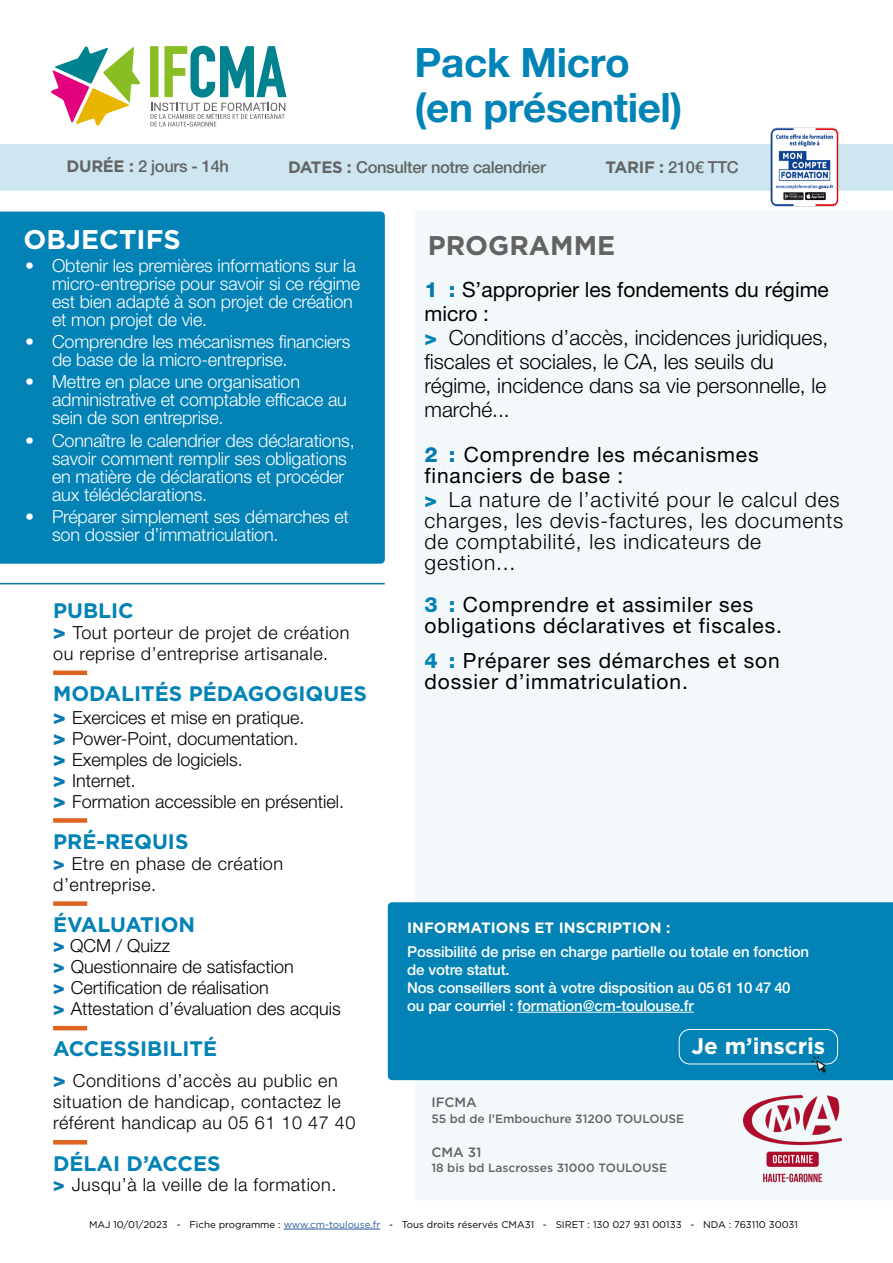
<style>
.page{position:relative;width:893px;height:1263px;background:#fff}
.page>*{position:absolute;margin:0;border:0;box-sizing:border-box;transform-origin:0 0}
.t1{font:700 40.5px/45px "Helvetica Neue LT Pro";letter-spacing:-.01em;color:#0083b6}
.t2{font:700 27px "Gotham";color:#fff}
.t3{font:700 27px "Gotham";color:#646363}
.t4{font:700 22.5px "Gotham";color:#fff}
.t5{font:300 21px/24px "Helvetica Neue LT Pro";color:#000}
.t6{font:21px/21px "Helvetica Neue LT Pro";letter-spacing:.04em;color:#000}
.t7{font:300 21px/21px "Helvetica Neue LT Pro";letter-spacing:.04em;color:#000}
.t8{font:700 21px "Gotham";color:#0382b5}
.t9{font:300 18px/18px "Helvetica Neue LT Pro";letter-spacing:-.01em;color:#fff}
.t10{font:300 18px/21px "Helvetica Neue LT Pro";color:#000}
.t11{font:300 18px/21px "Helvetica Neue LT Pro";letter-spacing:.03em;color:#000}
.t12{font:500 16.5px "Helvetica Neue LT Pro";letter-spacing:-.02em;color:#646363}
.t13{font:500 15px/18px "Helvetica Neue LT Pro";letter-spacing:-.01em;color:#fff}
.t14{font:700 15px "Gotham";color:#fff}
.t15{font:500 13.5px "Gotham";color:#646363}
.t16{font:500 12px "Gotham";color:#646363}
.t17{font:9.75px "Gotham";color:#000}
.s1{font-family:"Gotham";font-weight:700}
.s2{font-weight:800;font-size:21px;color:#0879b0}
.s3{font-weight:800;font-size:19.5px;color:#0879b0}
.s4{font-weight:800;color:#0779b1}
.s5{font-weight:400}
.s6{font-weight:800;color:#0382b5}
.s7{font-weight:800;color:#0879b0}
.s8{color:#275b9b}
</style>
<div class="page">
<div style="left:415px;top:211px;width:478px;height:989px;background:#f3f9fb"></div>
<div style="left:0;top:212px;width:385px;height:352px;background:#0382b5"></div>
<div style="left:150px;top:46px;width:8px;height:51px;background:#91c133"></div>
<svg style="left:151px;top:46px;width:135px;height:80px"></svg>
<svg style="left:51px;top:46px;width:89px;height:80px"></svg>
<div style="left:53px;top:670px;width:34px;height:5px;background:#dc6320"></div>
<div style="left:53px;top:818px;width:34px;height:5px;background:#dc6320"></div>
<div style="left:53px;top:901px;width:34px;height:5px;background:#dc6320"></div>
<hr style="left:0;top:583px;width:385px;height:1px;background:#0879b0">
<hr style="left:53px;top:1140px;width:34px;height:4px;background:#dc6320">
<hr style="left:53px;top:1026px;width:34px;height:4px;background:#dc6320">
<img style="left:744px;top:1095px;width:97px;height:89px">
<hr style="left:284px;top:1229px;width:96px;height:1px;background:#275b9b">
<div style="left:0;top:144px;width:893px;height:47px;background:#cde6f0"></div>
<img style="left:770px;top:127px;width:70px;height:80px">
<div style="left:388px;top:902px;width:505px;height:178px;background:#0382b5"></div>
<div style="left:679px;top:1029px;width:159px;height:35px;border:1px solid #fff;border-radius:11px"></div>
<svg style="left:811px;top:1055px;width:15px;height:17px"></svg>
<hr style="left:518px;top:1012px;width:176px;height:1px;background:#fff">
<h1 class="t1" style="left:415px;top:39px;width:269px">Pack Micro (en présentiel)</h1>
<p class="t12" style="left:67px;top:157px;width:164px"><span class="s1">DURÉE :</span> 2 jours - 14h</p>
<p class="t12" style="left:288px;top:157px;width:259px"><span class="s1">DATES :</span> Consulter notre calendrier</p>
<p class="t12" style="left:606px;top:157px;width:135px"><span class="s1">TARIF :</span> 210€ TTC</p>
<h2 class="t2" style="left:23px;top:224px;width:159px">OBJECTIFS</h2>
<h2 class="t3" style="left:428px;top:229px;width:189px">PROGRAMME</h2>
<p class="t9" style="left:52px;top:256px;width:309px;text-indent:-27px">• Obtenir les premières informations sur la micro-entreprise pour savoir si ce régime est bien adapté à son projet de création et mon projet de vie.</p>
<p class="t9" style="left:52px;top:332px;width:300px;text-indent:-27px">• Comprendre les mécanismes financiers de base de la micro-entreprise.</p>
<p class="t9" style="left:52px;top:373px;width:296px;text-indent:-27px">• Mettre en place une organisation administrative et comptable efficace au sein de son entreprise.</p>
<p class="t9" style="left:52px;top:431px;width:304px;text-indent:-27px">• Connaître le calendrier des déclarations, savoir comment remplir ses obligations en matière de déclarations et procéder aux télédéclarations.</p>
<p class="t9" style="left:52px;top:507px;width:298px;text-indent:-27px">• Préparer simplement ses démarches et son dossier d’immatriculation.</p>
<p class="t8" style="left:53px;top:598px;width:82px">PUBLIC</p>
<p class="t11" style="left:53px;top:621px;width:298px"><span class="s2">&gt;</span> Tout porteur de projet de création ou reprise d’entreprise artisanale.</p>
<p class="t8" style="left:53px;top:681px;width:315px">MODALITÉS PÉDAGOGIQUES</p>
<p class="t10" style="left:53px;top:706px;width:292px"><span class="s2">&gt;</span> Exercices et mise en pratique.<br><span class="s2">&gt;</span> Power-Point, documentation.<br><span class="s2">&gt;</span> Exemples de logiciels.<br><span class="s2">&gt;</span> Internet.<br><span class="s2">&gt;</span> Formation accessible en présentiel.</p>
<p class="t8" style="left:53px;top:829px;width:137px">PRÉ-REQUIS</p>
<p class="t11" style="left:53px;top:852px;width:232px"><span class="s3">&gt;</span> Etre en phase de création d’entreprise.</p>
<p class="t8" style="left:53px;top:912px;width:144px">ÉVALUATION</p>
<p class="t10" style="left:53px;top:935px;width:289px"><span class="s3">&gt;</span> QCM / Quizz<br><span class="s3">&gt;</span> Questionnaire de satisfaction<br><span class="s3">&gt;</span> Certification de réalisation<br><span class="s3">&gt;</span> Attestation d’évaluation des acquis</p>
<p class="t8" style="left:53px;top:1037px;width:165px">ACCESSIBILITÉ</p>
<p class="t11" style="left:53px;top:1070px;width:304px"><span class="s2">&gt;</span> Conditions d’accès au public en situation de handicap, contactez le référent handicap au 05 61 10 47 40</p>
<p class="t8" style="left:53px;top:1151px;width:169px">DÉLAI D’ACCES</p>
<p class="t11" style="left:53px;top:1174px;width:285px"><span class="s3">&gt;</span> Jusqu’à la veille de la formation.</p>
<p class="t5" style="left:424px;top:277px;width:406px"><span class="s4">1 :</span> <span class="s5">S’approprier les fondements du régime micro :<br></span><span class="s6">&gt;</span> Conditions d’accès, incidences juridiques, fiscales et sociales, le CA, les seuils du régime, incidence dans sa vie personnelle, le marché...</p>
<p class="t6" style="left:424px;top:444px;width:335px"><span class="s7">2 :</span> Comprendre les mécanismes financiers de base :</p>
<p class="t7" style="left:424px;top:489px;width:420px"><span class="s6">&gt;</span> La nature de l’activité pour le calcul des charges, les devis-factures, les documents de comptabilité, les indicateurs de gestion...</p>
<p class="t6" style="left:424px;top:594px;width:359px"><span class="s6">3 :</span> Comprendre et assimiler ses obligations déclaratives et fiscales.</p>
<p class="t6" style="left:424px;top:650px;width:357px"><span class="s6">4 :</span> Préparer ses démarches et son dossier d’immatriculation.</p>
<p class="t14" style="left:407px;top:919px;width:265px">INFORMATIONS ET INSCRIPTION :</p>
<p class="t13" style="left:407px;top:942px;width:403px">Possibilité de prise en charge partielle ou totale en fonction de votre statut.<br>Nos conseillers sont à votre disposition au 05 61 10 47 40 ou par courriel : formation@cm-toulouse.fr</p>
<p class="t4" style="left:691px;top:1033px;width:135px">Je m’inscris</p>
<p class="t15" style="left:431px;top:1094px;width:47px">IFCMA</p>
<p class="t16" style="left:431px;top:1112px;width:254px">55 bd de l’Embouchure 31200 TOULOUSE</p>
<p class="t15" style="left:431px;top:1145px;width:52px">CMA 31</p>
<p class="t16" style="left:431px;top:1160px;width:237px">18 bis bd Lascrosses 31000 TOULOUSE</p>
<p class="t17" style="left:89px;top:1219px;width:711px">MAJ 10/01/2023 - Fiche programme : <span class="s8">www.cm-toulouse.fr</span> - Tous droits réservés CMA31 - SIRET : 130 027 931 00133 - NDA : 763110 30031</p>
</div>
